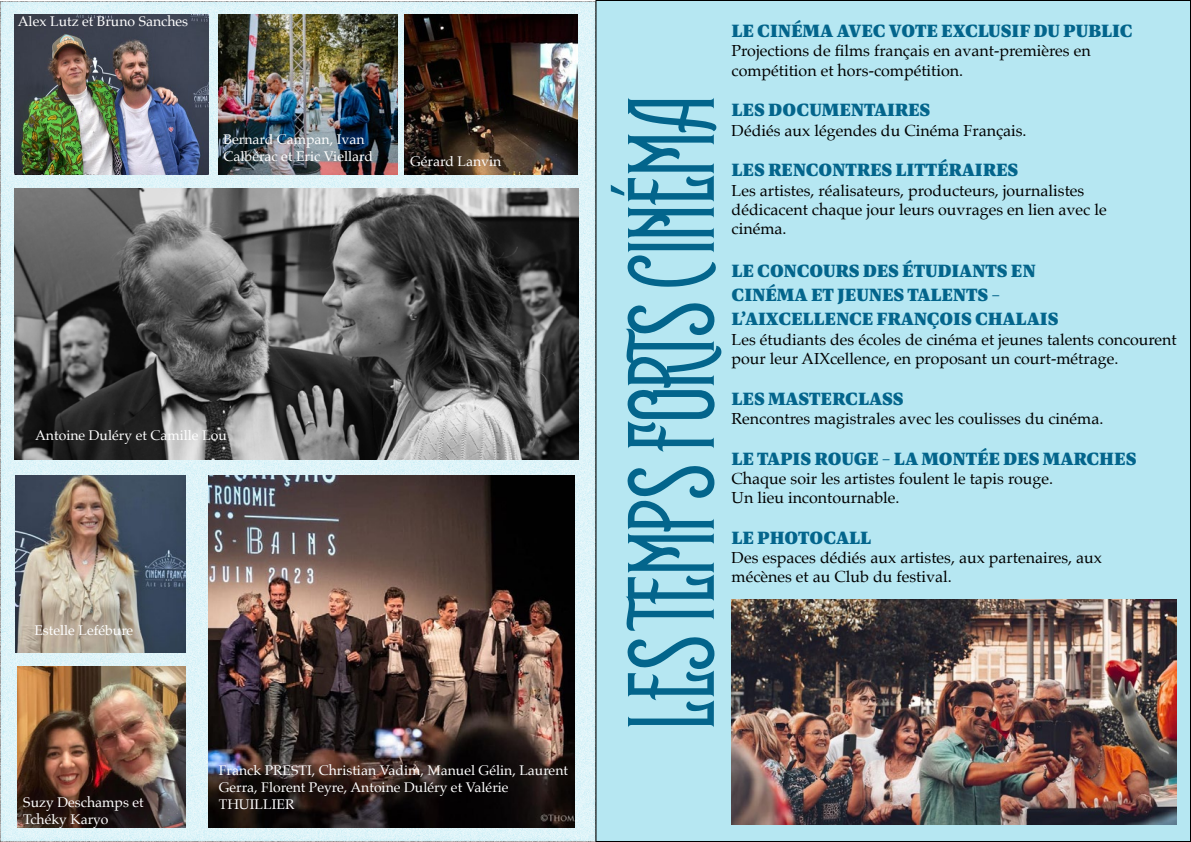
<style>
.page{position:relative;width:1191px;height:842px;background:#fff}
.page>*{position:absolute;margin:0;border:0;box-sizing:border-box;transform-origin:0 0}
.t1{font:condensed 72px "Prodelt Co";color:#03658c}
.t2{font:900 18px/24px "Dashiell Bright";color:#03658c}
.t3{font:16px/19.2px "Palatino";color:#000}
.t4{font:14px/16.8px "Palatino";color:#fff}
</style>
<div class="page">
<div style="left:0;top:0;width:596px;height:842px;background:#fff;opacity:.75"></div>
<img style="left:14px;top:14px;width:194px;height:160px">
<img style="left:14px;top:189px;width:564px;height:270px">
<img style="left:208px;top:475px;width:366px;height:352px">
<img style="left:404px;top:14px;width:173px;height:160px">
<img style="left:17px;top:666px;width:169px;height:162px">
<img style="left:219px;top:14px;width:178px;height:160px">
<div style="left:596px;top:0;width:594px;height:841px;background:#b6e7f2"></div>
<img style="left:731px;top:600px;width:445px;height:224px">
<img style="left:15px;top:475px;width:171px;height:177px">
<p class="t4" style="left:18px;top:12px;width:172px">Alex Lutz et Bruno Sanches</p>
<p class="t4" style="left:224px;top:131px;width:151px">Bernard Campan, Ivan<br>Calbérac et Eric Viellard</p>
<p class="t4" style="left:410px;top:153px;width:93px">Gérard Lanvin</p>
<p class="t4" style="left:35px;top:426px;width:193px">Antoine Duléry et Camille Lou</p>
<p class="t4" style="left:34px;top:621px;width:100px">Estelle Lefébure</p>
<p class="t4" style="left:23px;top:794px;width:122px">Suzy Deschamps et<br>Tchéky Karyo</p>
<p class="t4" style="left:219px;top:762px;width:351px">Franck PRESTI, Christian Vadim, Manuel Gélin, Laurent<br>Gerra, Florent Peyre, Antoine Duléry et Valérie<br>THUILLIER</p>
<h1 class="t1" style="left:609px;top:729px;width:635px;rotate:-90deg">LES TEMPS FORTS CINÉMA</h1>
<p class="t2" style="left:731px;top:19px;width:402px">LE CINÉMA AVEC VOTE EXCLUSIF DU PUBLIC</p>
<p class="t3" style="left:731px;top:41px;width:360px">Projections de films français en avant-premières en compétition et hors-compétition.</p>
<p class="t2" style="left:731px;top:98px;width:200px">LES DOCUMENTAIRES</p>
<p class="t3" style="left:731px;top:121px;width:296px">Dédiés aux légendes du Cinéma Français.</p>
<p class="t2" style="left:731px;top:158px;width:288px">LES RENCONTRES LITTÉRAIRES</p>
<p class="t3" style="left:731px;top:181px;width:376px">Les artistes, réalisateurs, producteurs, journalistes dédicacent chaque jour leurs ouvrages en lien avec le cinéma.</p>
<p class="t2" style="left:731px;top:259px;width:328px">LE CONCOURS DES ÉTUDIANTS EN<br>CINÉMA ET JEUNES TALENTS –<br>L’AIXCELLENCE FRANÇOIS CHALAIS</p>
<p class="t3" style="left:731px;top:329px;width:447px">Les étudiants des écoles de cinéma et jeunes talents concourent pour leur AIXcellence, en proposant un court-métrage.</p>
<p class="t2" style="left:731px;top:386px;width:173px">LES MASTERCLASS</p>
<p class="t3" style="left:731px;top:409px;width:373px">Rencontres magistrales avec les coulisses du cinéma.</p>
<p class="t2" style="left:731px;top:446px;width:406px">LE TAPIS ROUGE – LA MONTÉE DES MARCHES</p>
<p class="t3" style="left:731px;top:469px;width:323px">Chaque soir les artistes foulent le tapis rouge.<br>Un lieu incontournable.</p>
<p class="t2" style="left:731px;top:525px;width:141px">LE PHOTOCALL</p>
<p class="t3" style="left:731px;top:548px;width:372px">Des espaces dédiés aux artistes, aux partenaires, aux mécènes et au Club du festival.</p>
</div>
